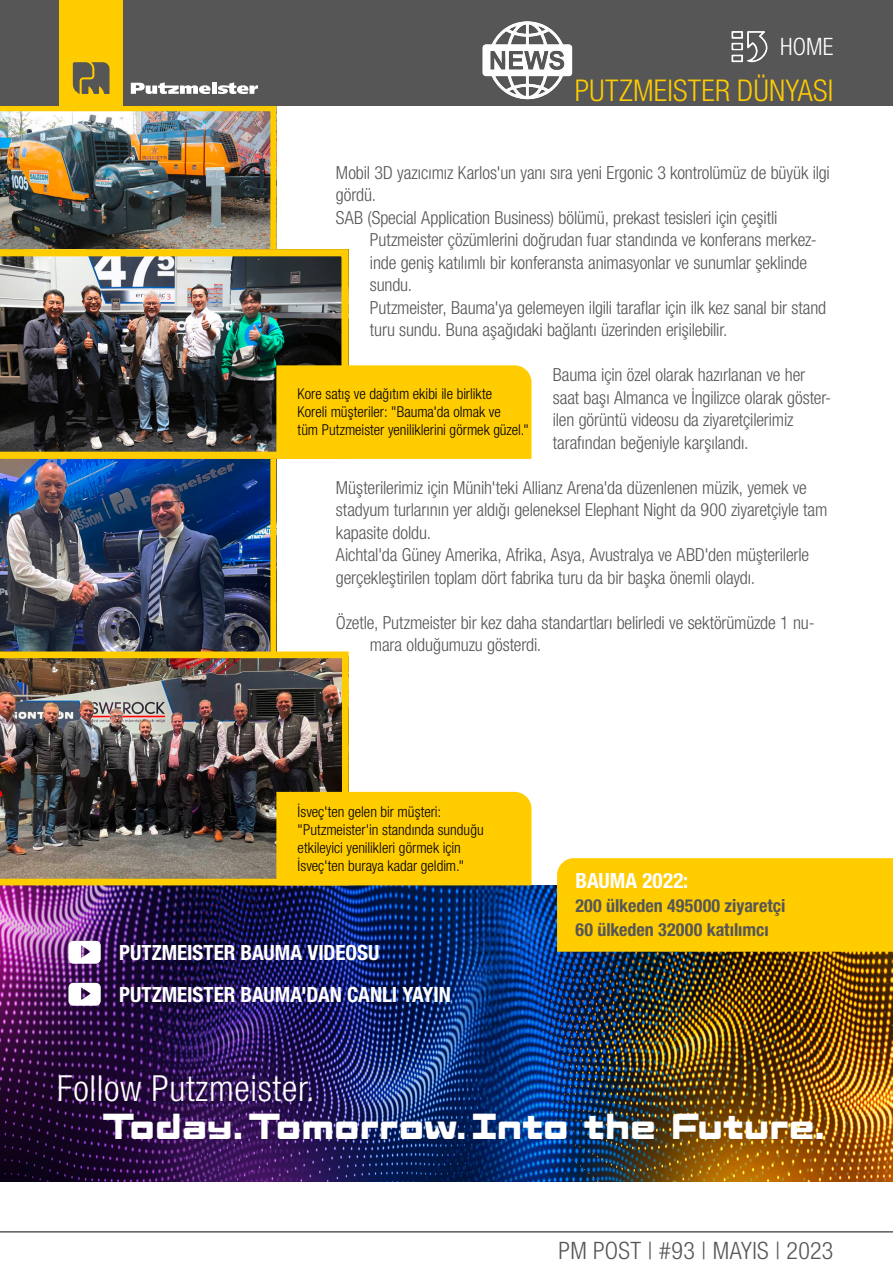
<style>
.page{position:relative;width:893px;height:1263px;background:#fff}
.page>*{position:absolute;margin:0;border:0;box-sizing:border-box;transform-origin:0 0}
.t1{font:36px "Elevon Four G";letter-spacing:.02em;color:#fff}
.t2{font:300 condensed 36px "Helvetica Neue LT Pro";letter-spacing:.02em;color:#fff}
.t3{font:300 condensed 30px "Helvetica Neue LT Pro";letter-spacing:.01em;color:#fc0}
.t4{font:300 condensed 24px "Helvetica Neue LT Pro";letter-spacing:.015em;color:#565656}
.t5{font:300 condensed 24px "Helvetica Neue LT Pro";color:#fff}
.t6{font:700 condensed 21px/42.2px "Helvetica Neue LT Pro";color:#fff}
.t7{font:300 condensed 18px/22.5px "Helvetica Neue LT Pro";letter-spacing:-.01em;color:#565656}
.t8{font:700 condensed 18px/24px "Helvetica Neue LT Pro";color:#565656}
.t9{font:300 condensed 15px/18px "Helvetica Neue LT Pro";color:#000}
</style>
<div class="page">
<img style="left:0;top:459px;width:276px;height:192px">
<img style="left:0;top:105px;width:276px;height:144px">
<div style="left:0;top:0;width:893px;height:105px;background:#565656"></div>
<div style="left:60px;top:0;width:63px;height:105px;background:#fc0"></div>
<svg style="left:73px;top:62px;width:37px;height:32px"></svg>
<svg style="left:131px;top:82px;width:127px;height:12px"></svg>
<svg style="left:0;top:1231px;width:893px;height:2px;background:#828282"></svg>
<img style="left:731px;top:31px;width:37px;height:32px">
<img style="left:0;top:885px;width:893px;height:296px">
<img style="left:0;top:249px;width:349px;height:210px">
<img style="left:60px;top:928px;width:48px;height:42px">
<img style="left:60px;top:970px;width:48px;height:48px">
<img style="left:0;top:651px;width:349px;height:234px">
<div style="left:276px;top:365px;width:255px;height:94px;background:#fc0"></div>
<div style="left:276px;top:792px;width:255px;height:93px;background:#fc0"></div>
<div style="left:557px;top:858px;width:336px;height:94px;background:#fc0"></div>
<img style="left:482px;top:21px;width:91px;height:79px">
<h3 class="t5" style="left:780px;top:33px;width:55px">HOME</h3>
<h2 class="t3" style="left:575px;top:73px;width:260px">PUTZMEISTER DÜNYASI</h2>
<p class="t7" style="left:336px;top:161px;width:495px">Mobil 3D yazıcımız Karlos'un yanı sıra yeni Ergonic 3 kontrolümüz de büyük ilgi gördü.<br>SAB (Special Application Business) bölümü, prekast tesisleri için çeşitli</p>
<p class="t7" style="left:370px;top:228px;width:458px">Putzmeister çözümlerini doğrudan fuar standında ve konferans merkez&shy;inde geniş katılımlı bir konferansta animasyonlar ve sunumlar şeklinde sundu.<br>Putzmeister, Bauma'ya gelemeyen ilgili taraflar için ilk kez sanal bir stand turu sundu. Buna aşağıdaki bağlantı üzerinden erişilebilir.</p>
<p class="t7" style="left:553px;top:363px;width:280px">Bauma için özel olarak hazırlanan ve her saat başı Almanca ve İngilizce olarak göster&shy;ilen görüntü videosu da ziyaretçilerimiz tarafından beğeniyle karşılandı.</p>
<p class="t7" style="left:336px;top:476px;width:493px">Müşterilerimiz için Münih'teki Allianz Arena'da düzenlenen müzik, yemek ve stadyum turlarının yer aldığı geleneksel Elephant Night da 900 ziyaretçiyle tam kapasite doldu.<br>Aichtal'da Güney Amerika, Afrika, Asya, Avustralya ve ABD'den müşterilerle gerçekleştirilen toplam dört fabrika turu da bir başka önemli olaydı.</p>
<p class="t7" style="left:370px;top:611px;width:446px;text-indent:-34px">Özetle, Putzmeister bir kez daha standartları belirledi ve sektörümüzde 1 nu&shy;mara olduğumuzu gösterdi.</p>
<p class="t9" style="left:298px;top:385px;width:233px">Kore satış ve dağıtım ekibi ile birlikte<br>Koreli müşteriler: "Bauma'da olmak ve<br>tüm Putzmeister yeniliklerini görmek güzel."</p>
<p class="t9" style="left:298px;top:802px;width:188px">İsveç'ten gelen bir müşteri: "Putzmeister'in standında sunduğu etkileyici yenilikleri görmek için İsveç'ten buraya kadar geldim."</p>
<p class="t6" style="left:119px;top:931px;width:333px">PUTZMEISTER BAUMA VIDEOSU<br>PUTZMEISTER BAUMA'DAN CANLI YAYIN</p>
<p class="t6" style="left:575px;top:860px;width:114px">BAUMA 2022:</p>
<p class="t8" style="left:575px;top:894px;width:211px">200 ülkeden 495000 ziyaretçi<br>60 ülkeden 32000 katılımcı</p>
<h1 class="t2" style="left:57px;top:1068px;width:259px">Follow Putzmeister.</h1>
<h1 class="t1" style="left:103px;top:1106px;width:724px">Today. Tomorrow.Into the Future.</h1>
<h3 class="t4" style="left:559px;top:1236px;width:276px">PM POST | #93 | MAYIS | 2023</h3>
</div>
